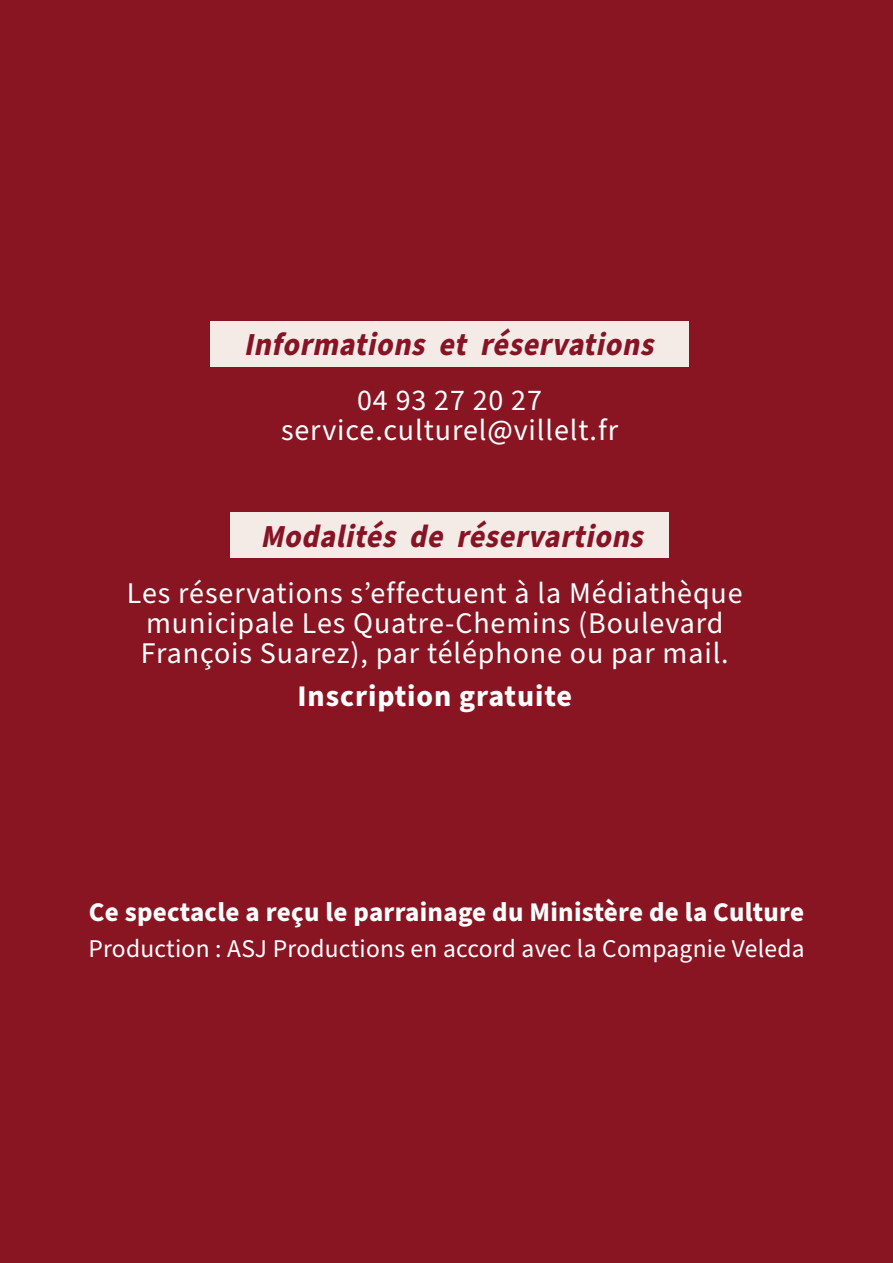
<style>
.page{position:relative;width:893px;height:1263px;background:#891523}
.page>*{position:absolute;margin:0;border:0;box-sizing:border-box;transform-origin:0 0}
.t1{font:italic 700 32.1px "Source Sans Pro";color:#871425;scale:.93 1}
.t2{font:30px/30px "Source Sans Pro";letter-spacing:.03em;color:#fff;text-align:center}
.t3{font:700 30px "Source Sans Pro";letter-spacing:.03em;color:#fff}
.t4{font:700 27px "Source Sans Pro";letter-spacing:.01em;color:#fff}
.t5{font:25.5px "Source Sans Pro";letter-spacing:.01em;color:#fff}
</style>
<div class="page">
<div style="left:210px;top:321px;width:479px;height:46px;background:#f4ebe7"></div>
<div style="left:230px;top:512px;width:439px;height:45px;background:#f4ebe7"></div>
<p class="t1" style="left:244px;top:322px;width:451px">Informations et réservations</p>
<p class="t2" style="left:281px;top:386px;width:339px">04 93 27 20 27 service.culturel@villelt.fr</p>
<p class="t1" style="left:260px;top:514px;width:422px">Modalités de réservartions</p>
<p class="t2" style="left:127px;top:579px;width:617px">Les réservations s’effectuent à la Médiathèque municipale Les Quatre-Chemins (Boulevard<br>François Suarez), par téléphone ou par mail.</p>
<p class="t3" style="left:298px;top:676px;width:276px">Inscription gratuite</p>
<p class="t4" style="left:89px;top:893px;width:717px">Ce spectacle a reçu le parrainage du Ministère de la Culture</p>
<p class="t5" style="left:88px;top:932px;width:718px">Production : ASJ Productions en accord avec la Compagnie Veleda</p>
</div>
